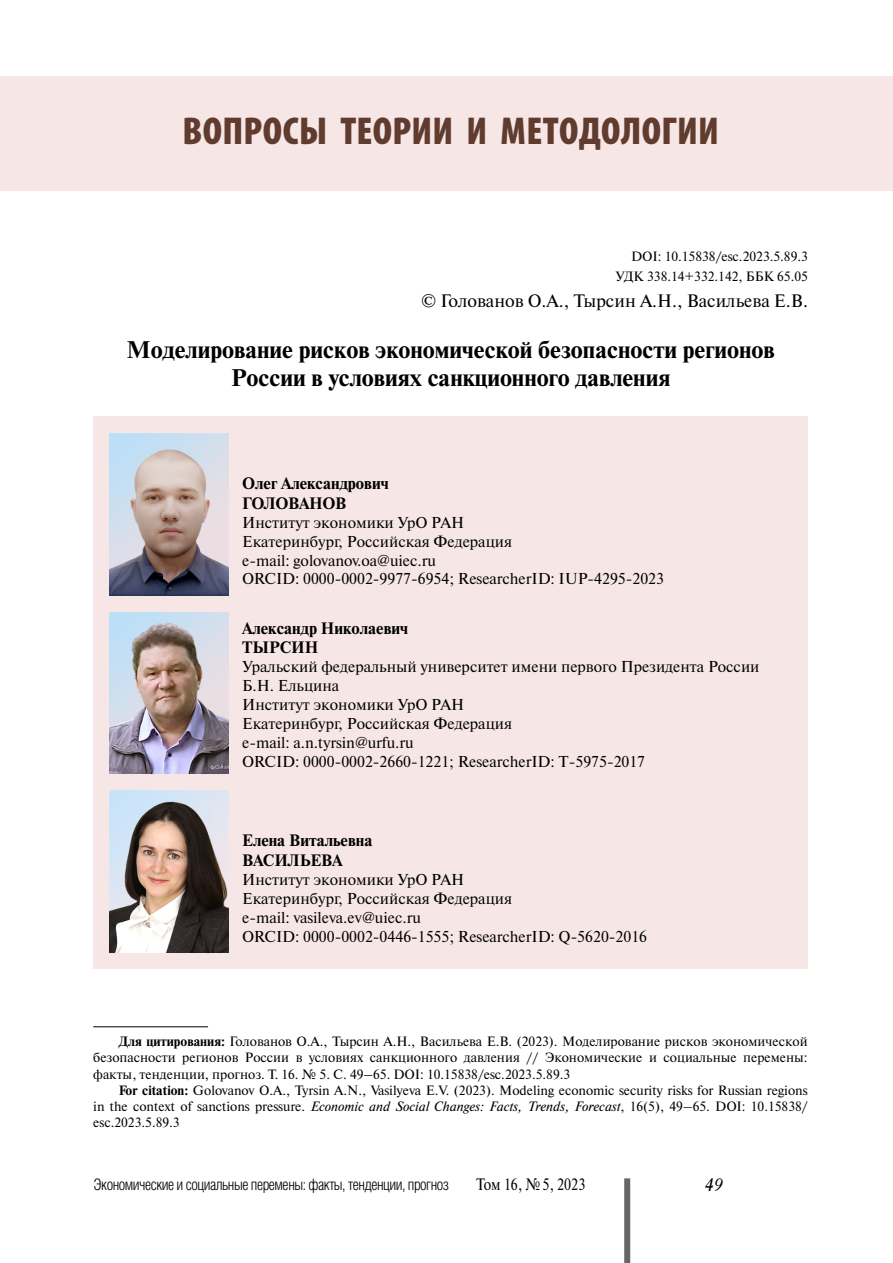
<style>
.page{position:relative;width:893px;height:1263px;background:#fff}
.page>*{position:absolute;margin:0;border:0;box-sizing:border-box;transform-origin:0 0}
.t1{font:900 condensed 39px "Myriad Pro";letter-spacing:.01em;color:#603c2f}
.t2{font:700 24px/28.8px "Newton C";color:#000;text-align:center}
.t3{font:18px "Newton C";color:#000}
.t4{font:italic 18px "Academy";color:#000}
.t5{font:700 16.5px/19.8px "Newton C";color:#000}
.t6{font:16.5px "Newton C";color:#000;scale:.85 1}
.t7{font:15.75px/18.9px "Newton C";color:#000}
.t8{font:300 15.75px "Helios Cond";letter-spacing:-.03em;color:#000}
.t9{font:13.5px/16.2px "Newton C";color:#000;text-align:justify}
.s1{font-weight:700}
.s2{font-style:italic}
</style>
<div class="page">
<div style="left:624px;top:1178px;width:6px;height:85px;background:#666"></div>
<div style="left:0;top:76px;width:893px;height:114px;background:#f7e6e6"></div>
<hr style="left:93px;top:1026px;width:115px;height:1px;background:#000">
<div style="left:94px;top:416px;width:714px;height:552px;background:#f7e6e6"></div>
<img style="left:110px;top:433px;width:119px;height:162px">
<img style="left:110px;top:612px;width:119px;height:162px">
<img style="left:110px;top:791px;width:119px;height:161px">
<h1 class="t1" style="left:183px;top:106px;width:538px">ВОПРОСЫ ТЕОРИИ И МЕТОДОЛОГИИ</h1>
<p class="t9" style="left:615px;top:246px;width:194px;line-height:20.4px;text-align:right">DOI: 10.15838/esc.2023.5.89.3<br>УДК 338.14+332.142, ББК 65.05</p>
<h3 class="t3" style="left:421px;top:291px;width:388px">© Голованов О.А., Тырсин А.Н., Васильева Е.В.</h3>
<h2 class="t2" style="left:127px;top:335px;width:650px">Моделирование рисков экономической безопасности регионов<br>России в условиях санкционного давления</h2>
<p class="t5" style="left:242px;top:473px;width:148px">Олег Александрович<br>ГОЛОВАНОВ</p>
<p class="t7" style="left:242px;top:513px;width:423px">Институт экономики УрО РАН<br>Екатеринбург, Российская Федерация<br>e-mail: golovanov.oa@uiec.ru<br>ORCID: 0000-0002-9977-6954; ResearcherID: IUP-4295-2023</p>
<p class="t5" style="left:242px;top:618px;width:167px">Александр Николаевич<br>ТЫРСИН</p>
<p class="t7" style="left:242px;top:658px;width:519px">Уральский федеральный университет имени первого Президента России Б.Н. Ельцина<br>Институт экономики УрО РАН<br>Екатеринбург, Российская Федерация<br>e-mail: a.n.tyrsin@urfu.ru<br>ORCID: 0000-0002-2660-1221; ResearcherID: T-5975-2017</p>
<p class="t5" style="left:242px;top:831px;width:132px">Елена Витальевна<br>ВАСИЛЬЕВА</p>
<p class="t7" style="left:242px;top:870px;width:406px">Институт экономики УрО РАН<br>Екатеринбург, Российская Федерация<br>e-mail: vasileva.ev@uiec.ru<br>ORCID: 0000-0002-0446-1555; ResearcherID: Q-5620-2016</p>
<p class="t9" style="left:93px;top:1033px;width:716px;text-indent:26px"><span class="s1">Для цитирования:</span> Голованов О.А., Тырсин А.Н., Васильева Е.В. (2023). Моделирование рисков экономической безопасности регионов России в условиях санкционного давления // Экономические и социальные перемены: факты, тенденции, прогноз. Т. 16. № 5. С. 49–65. DOI: 10.15838/esc.2023.5.89.3</p>
<p class="t9" style="left:93px;top:1082px;width:716px;text-indent:26px"><span class="s1">For citation:</span> Golovanov O.A., Tyrsin A.N., Vasilyeva E.V. (2023). Modeling economic security risks for Russian regions in the context of sanctions pressure. <span class="s2">Economic and Social Changes: Facts, Trends, Forecast</span>, 16(5), 49–65. DOI: 10.15838/ esc.2023.5.89.3</p>
<p class="t8" style="left:94px;top:1176px;width:357px">Экономические и социальные перемены: факты, тенденции, прогноз</p>
<p class="t6" style="left:476px;top:1175px;width:130px">Том 16, №5, 2023</p>
<h3 class="t4" style="left:704px;top:1174px;width:20px">49</h3>
</div>
